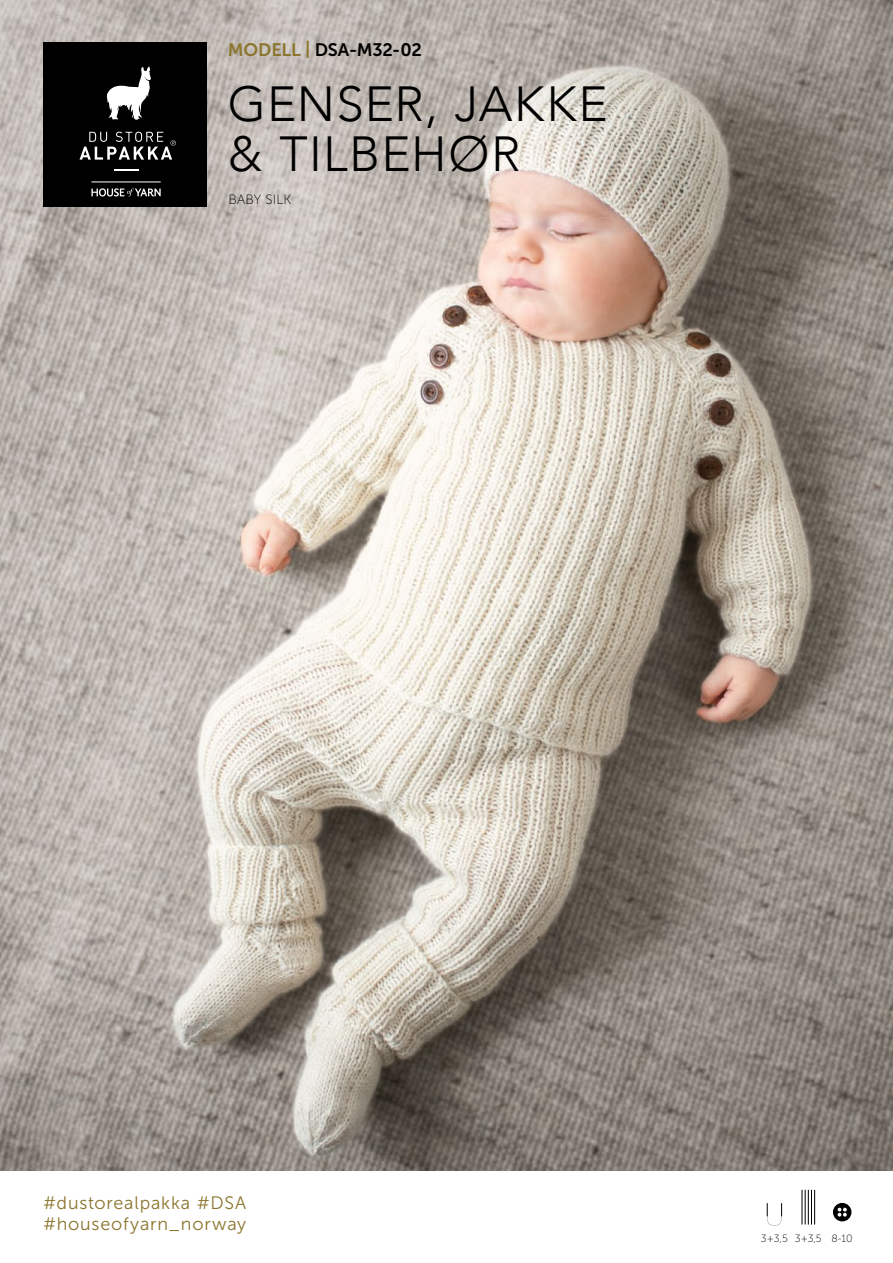
<style>
.page{position:relative;width:893px;height:1263px;background:#fff}
.page>*{position:absolute;margin:0;border:0;box-sizing:border-box;transform-origin:0 0}
.INNHOLD_-_Midtstilt{font:300 49.2px "Avenir";letter-spacing:.025em;color:#000}
.t1{font:18px/21px "Museo Sans 300";letter-spacing:.045em;color:#8b752e}
.t2{font:18px "Museo Sans 700";letter-spacing:-.01em;color:#000}
.INNHOLD_-_Midtstilt-2{font:13.5px "Museo Sans 100";letter-spacing:.015em;color:#000}
.t3{font:10.5px "Museo Sans 100";color:#000}
.s1{color:#8b752e}
</style>
<div class="page">
<img style="left:0;top:0;width:893px;height:1171px">
<svg style="left:767px;top:1203px;width:15px;height:22px"></svg>
<div style="left:43px;top:43px;width:164px;height:164px;background:#000"></div>
<svg style="left:115px;top:169px;width:24px;height:1px"></svg>
<svg style="left:106px;top:67px;width:45px;height:53px"></svg>
<svg style="left:80px;top:132px;width:96px;height:28px"></svg>
<hr style="left:91px;top:182px;width:70px;height:1px;background:#fff">
<svg style="left:91px;top:188px;width:70px;height:8px"></svg>
<hr style="left:801px;top:1190px;width:1px;height:34px;background:#000">
<hr style="left:805px;top:1190px;width:1px;height:34px;background:#000">
<hr style="left:808px;top:1190px;width:1px;height:34px;background:#000">
<hr style="left:811px;top:1190px;width:1px;height:34px;background:#000">
<hr style="left:814px;top:1190px;width:1px;height:34px;background:#000">
<div style="left:833px;top:1203px;width:18px;height:18px;background:#000;border-radius:50%"></div>
<svg style="left:838px;top:1208px;width:9px;height:8px"></svg>
<p class="t2" style="left:228px;top:40px;width:196px"><span class="s1">MODELL |</span> DSA-M32-02</p>
<p class="INNHOLD_-_Midtstilt" style="left:228px;top:75px;width:381px">GENSER, JAKKE</p>
<p class="INNHOLD_-_Midtstilt" style="left:228px;top:125px;width:294px">&amp; TILBEHØR</p>
<p class="INNHOLD_-_Midtstilt-2" style="left:229px;top:192px;width:64px">BABY SILK</p>
<p class="t1" style="left:43px;top:1193px;width:205px">#dustorealpakka #DSA #houseofyarn_norway</p>
<p class="t3" style="left:761px;top:1233px;width:28px">3+3,5</p>
<p class="t3" style="left:795px;top:1233px;width:28px">3+3,5</p>
<p class="t3" style="left:832px;top:1233px;width:23px">8-10</p>
</div>
